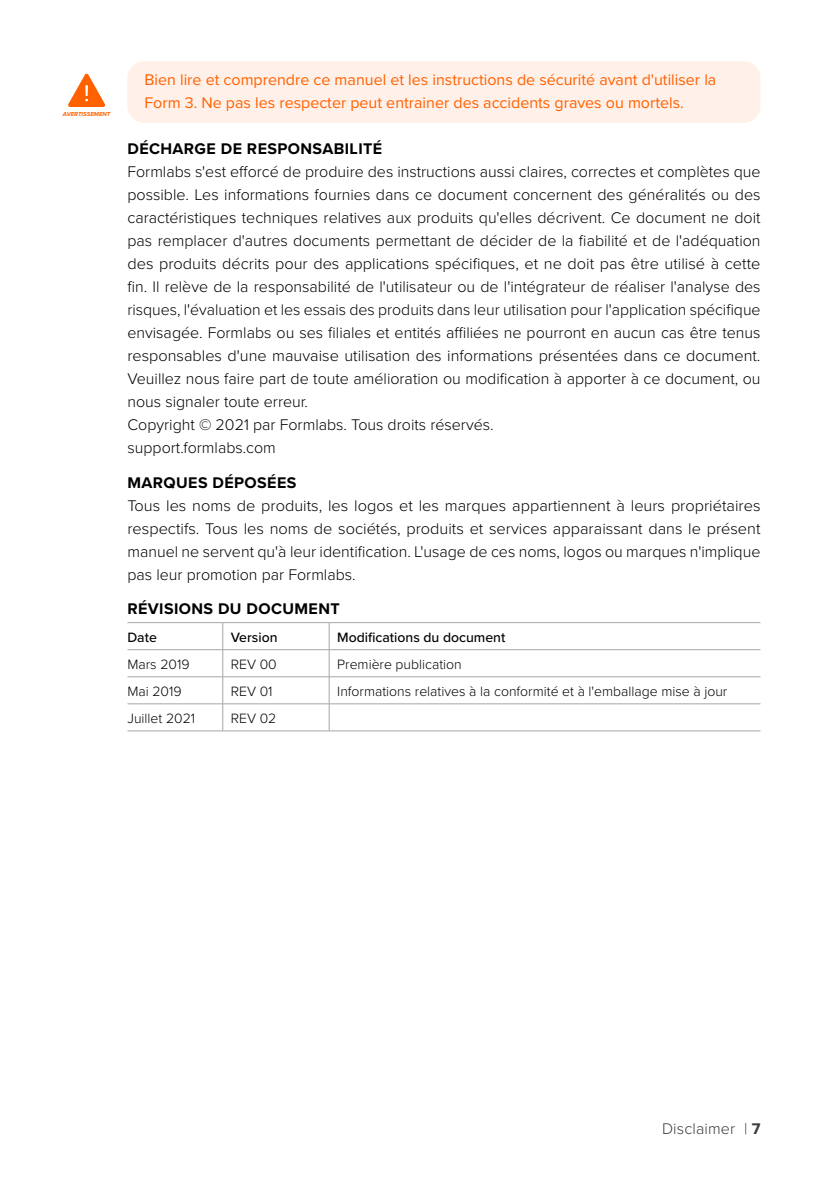
<style>
.page{position:relative;width:840px;height:1191px;background:#fff}
.page>*{position:absolute;margin:0;border:0;box-sizing:border-box;transform-origin:0 0}
.t1{font:300 16px/23px "Proxima Nova";color:#000}
.t2{font:16px/23px "Proxima Nova";color:#ff6101}
.t3{font:700 16px "Proxima Nova";letter-spacing:.025em;color:#000}
.t4{font:300 16px "Proxima Nova";letter-spacing:.01em;color:#3c3c3b}
.t5{font:300 14px "Proxima Nova";color:#000}
.t6{font:500 14px "Proxima Nova";color:#000}
.t7{font:italic 700 6px "Proxima Nova";color:#ff6101}
.s1{font-weight:700}
</style>
<div class="page">
<div style="left:127px;top:61px;width:633px;height:62px;background:#fff1e9;border-radius:17px"></div>
<hr style="left:127px;top:622px;width:96px;height:1px;background:#a4a6a8">
<hr style="left:223px;top:622px;width:106px;height:1px;background:#a4a6a8">
<hr style="left:329px;top:622px;width:431px;height:1px;background:#a4a6a8">
<hr style="left:127px;top:649px;width:96px;height:1px;background:#a4a6a8">
<hr style="left:223px;top:649px;width:106px;height:1px;background:#a4a6a8">
<hr style="left:329px;top:649px;width:431px;height:1px;background:#a4a6a8">
<hr style="left:127px;top:676px;width:96px;height:1px;background:#a4a6a8">
<hr style="left:223px;top:676px;width:106px;height:1px;background:#a4a6a8">
<hr style="left:329px;top:676px;width:431px;height:1px;background:#a4a6a8">
<hr style="left:127px;top:703px;width:96px;height:1px;background:#a4a6a8">
<hr style="left:223px;top:703px;width:106px;height:1px;background:#a4a6a8">
<svg style="left:222px;top:623px;width:1px;height:107px"></svg>
<hr style="left:329px;top:703px;width:431px;height:1px;background:#a4a6a8">
<svg style="left:328px;top:623px;width:1px;height:107px"></svg>
<hr style="left:127px;top:730px;width:96px;height:1px;background:#a4a6a8">
<hr style="left:223px;top:730px;width:106px;height:1px;background:#a4a6a8">
<hr style="left:329px;top:730px;width:431px;height:1px;background:#a4a6a8">
<svg style="left:68px;top:73px;width:38px;height:34px"></svg>
<p class="t7" style="left:63px;top:109px;width:49px">AVERTISSEMENT</p>
<p class="t2" style="left:144px;top:68px;width:573px">Bien lire et comprendre ce manuel et les instructions de sécurité avant d'utiliser la<br>Form 3. Ne pas les respecter peut entrainer des accidents graves ou mortels.</p>
<p class="t3" style="left:127px;top:137px;width:256px">DÉCHARGE DE RESPONSABILITÉ</p>
<p class="t1" style="left:127px;top:159px;width:634px">Formlabs s'est efforcé de produire des instructions aussi claires, correctes et complètes que possible. Les informations fournies dans ce document concernent des généralités ou des caractéristiques techniques relatives aux produits qu'elles décrivent. Ce document ne doit pas remplacer d'autres documents permettant de décider de la fiabilité et de l'adéquation des produits décrits pour des applications spécifiques, et ne doit pas être utilisé à cette fin. Il relève de la responsabilité de l'utilisateur ou de l'intégrateur de réaliser l'analyse des risques, l'évaluation et les essais des produits dans leur utilisation pour l'application spécifique envisagée. Formlabs ou ses filiales et entités affiliées ne pourront en aucun cas être tenus responsables d'une mauvaise utilisation des informations présentées dans ce document.<br>Veuillez nous faire part de toute amélioration ou modification à apporter à ce document, ou nous signaler toute erreur.<br>Copyright © 2021 par Formlabs. Tous droits réservés.<br>support.formlabs.com</p>
<p class="t3" style="left:127px;top:470px;width:170px">MARQUES DÉPOSÉES</p>
<p class="t1" style="left:127px;top:493px;width:634px;text-align:justify">Tous les noms de produits, les logos et les marques appartiennent à leurs propriétaires respectifs. Tous les noms de sociétés, produits et services apparaissant dans le présent manuel ne servent qu'à leur identification. L'usage de ces noms, logos ou marques n'implique pas leur promotion par Formlabs.</p>
<p class="t3" style="left:127px;top:597px;width:214px">RÉVISIONS DU DOCUMENT</p>
<p class="t6" style="left:127px;top:626px;width:31px">Date</p>
<p class="t6" style="left:231px;top:626px;width:48px">Version</p>
<p class="t6" style="left:337px;top:626px;width:170px">Modifications du document</p>
<p class="t5" style="left:127px;top:653px;width:63px">Mars 2019</p>
<p class="t5" style="left:231px;top:653px;width:47px">REV 00</p>
<p class="t5" style="left:337px;top:653px;width:126px">Première publication</p>
<p class="t5" style="left:127px;top:680px;width:56px">Mai 2019</p>
<p class="t5" style="left:231px;top:680px;width:43px">REV 01</p>
<p class="t5" style="left:337px;top:680px;width:391px">Informations relatives à la conformité et à l'emballage mise à jour</p>
<p class="t5" style="left:127px;top:708px;width:69px">Juillet 2021</p>
<p class="t5" style="left:231px;top:708px;width:47px">REV 02</p>
<p class="t4" style="left:661px;top:1116px;width:100px">Disclaimer | <span class="s1">7</span></p>
</div>
